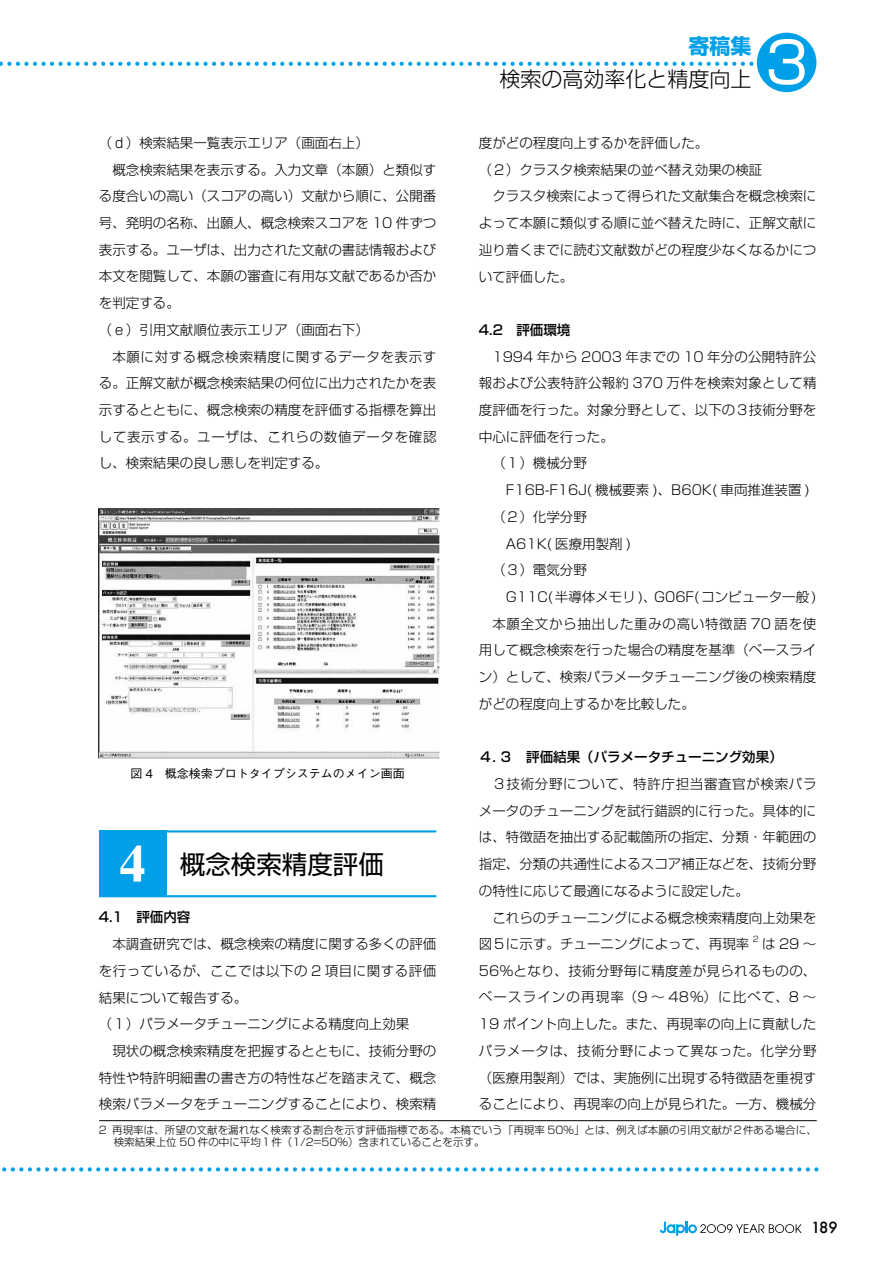
<style>
.page{position:relative;width:893px;height:1263px;background:#fff}
.page>*{position:absolute;margin:0;border:0;box-sizing:border-box;transform-origin:0 0}
.t1{font:57px "Shin Go Pro";color:#fff}
.t2{font:25.5px "Shin Go Pro";color:#000}
.t3{font:300 21px "Shin Go Pro";color:#000}
.t4{font:700 21px "Shin Go Pro";color:#00a0e9}
.t5{font:500 15px "Futura";color:#000}
.t6{font:300 13.5px/26.7px "Shin Go Pro";color:#000;text-align:justify}
.t7{font:300 13.5px "Shin Go Pro";letter-spacing:.05em;color:#000}
.t8{font:500 13.5px "Shin Go Pro";color:#000}
.t9{font:300 13.5px "Shin Go Pro";letter-spacing:.045em;color:#000}
.t10{font:500 12px "Gothic BBB Pro";color:#000}
.t11{font:300 10.5px/12px "Shin Go Pro";letter-spacing:.005em;color:#000}
.t12{font:300 7.8px "Shin Go Pro";color:#000}
.s1{font-family:"Times";font-weight:700;font-size:52.5px;color:#fff}
</style>
<div class="page">
<svg style="left:660px;top:1222px;width:141px;height:14px"></svg>
<svg style="left:2px;top:1167px;width:815px;height:4px"></svg>
<svg style="left:0;top:62px;width:752px;height:4px"></svg>
<div style="left:757px;top:33px;width:59px;height:59px;background:#00a0e9;border-radius:50%"></div>
<div style="left:99px;top:830px;width:67px;height:67px;background:#00a0e9"></div>
<hr style="left:99px;top:830px;width:337px;height:2px;background:#00a0e9">
<hr style="left:99px;top:895px;width:337px;height:2px;background:#00a0e9">
<hr style="left:99px;top:1120px;width:718px;height:1px;background:#000">
<img style="left:98px;top:509px;width:341px;height:249px">
<p class="t6" style="left:99px;top:128px;width:271px">（ｄ）検索結果一覧表示エリア（画面右上）</p>
<p class="t6" style="left:112px;top:155px;width:325px">概念検索結果を表示する。入力文章（本願）と類似す</p>
<p class="t6" style="left:99px;top:181px;width:339px">る度合いの高い（スコアの高い）文献から順に、公開番</p>
<p class="t6" style="left:99px;top:208px;width:339px">号、発明の名称、出願人、概念検索スコアを 10 件ずつ</p>
<p class="t6" style="left:99px;top:235px;width:339px">表示する。ユーザは、出力された文献の書誌情報および</p>
<p class="t6" style="left:99px;top:261px;width:339px">本文を閲覧して、本願の審査に有用な文献であるか否か</p>
<p class="t6" style="left:99px;top:288px;width:82px">を判定する。</p>
<p class="t6" style="left:99px;top:315px;width:271px">（ｅ）引用文献順位表示エリア（画面右下）</p>
<p class="t9" style="left:112px;top:345px;width:325px">本願に対する概念検索精度に関するデータを表示す</p>
<p class="t6" style="left:99px;top:368px;width:339px">る。正解文献が概念検索結果の何位に出力されたかを表</p>
<p class="t6" style="left:99px;top:395px;width:339px">示するとともに、概念検索の精度を評価する指標を算出</p>
<p class="t7" style="left:99px;top:425px;width:339px">して表示する。ユーザは、これらの数値データを確認</p>
<p class="t6" style="left:99px;top:448px;width:231px">し、検索結果の良し悪しを判定する。</p>
<p class="t10" style="left:130px;top:763px;width:276px">図 4　概念検索プロトタイプシステムのメイン画面</p>
<h2 class="t2" style="left:119px;top:843px;width:266px"><span class="s1">4</span> 概念検索精度評価</h2>
<p class="t8" style="left:99px;top:906px;width:93px">4.1　評価内容</p>
<p class="t6" style="left:99px;top:929px;width:339px;text-align:left;text-indent:14px">本調査研究では、概念検索の精度に関する多くの評価を行っているが、ここでは以下の 2 項目に関する評価結果について報告する。<br>（１）パラメータチューニングによる精度向上効果</p>
<p class="t6" style="left:99px;top:1036px;width:339px;text-indent:14px">現状の概念検索精度を把握するとともに、技術分野の特性や特許明細書の書き方の特性などを踏まえて、概念検索パラメータをチューニングすることにより、検索精</p>
<h3 class="t4" style="left:688px;top:30px;width:64px">寄稿集</h3>
<h3 class="t3" style="left:499px;top:61px;width:253px">検索の高効率化と精度向上</h3>
<h1 class="t1" style="left:765px;top:16px;width:45px">3</h1>
<p class="t6" style="left:479px;top:128px;width:231px">度がどの程度向上するかを評価した。</p>
<p class="t6" style="left:479px;top:155px;width:285px">（２）クラスタ検索結果の並べ替え効果の検証</p>
<p class="t6" style="left:492px;top:181px;width:325px">クラスタ検索によって得られた文献集合を概念検索に</p>
<p class="t6" style="left:479px;top:208px;width:339px">よって本願に類似する順に並べ替えた時に、正解文献に</p>
<p class="t6" style="left:479px;top:235px;width:339px">辿り着くまでに読む文献数がどの程度少なくなるかにつ</p>
<p class="t6" style="left:479px;top:261px;width:96px">いて評価した。</p>
<p class="t8" style="left:479px;top:319px;width:93px">4.2　評価環境</p>
<p class="t6" style="left:492px;top:342px;width:325px">1994 年から 2003 年までの 10 年分の公開特許公</p>
<p class="t6" style="left:479px;top:368px;width:339px">報および公表特許公報約 370 万件を検索対象として精</p>
<p class="t6" style="left:479px;top:395px;width:339px">度評価を行った。対象分野として、以下の３技術分野を</p>
<p class="t6" style="left:479px;top:422px;width:136px">中心に評価を行った。</p>
<p class="t6" style="left:492px;top:448px;width:96px">（１）機械分野</p>
<p class="t6" style="left:492px;top:475px;width:319px">　F16B-F16J( 機械要素 )、B60K( 車両推進装置 )</p>
<p class="t6" style="left:492px;top:502px;width:96px">（２）化学分野</p>
<p class="t6" style="left:492px;top:528px;width:140px">　A61K( 医療用製剤 )</p>
<p class="t6" style="left:492px;top:555px;width:96px">（３）電気分野</p>
<p class="t6" style="left:492px;top:582px;width:325px">　G11C( 半導体メモリ )、G06F( コンピュータ一般 )</p>
<p class="t7" style="left:492px;top:612px;width:325px">本願全文から抽出した重みの高い特徴語 70 語を使</p>
<p class="t6" style="left:479px;top:635px;width:339px">用して概念検索を行った場合の精度を基準（ベースライ</p>
<p class="t6" style="left:479px;top:662px;width:339px">ン）として、検索パラメータチューニング後の検索精度</p>
<p class="t6" style="left:479px;top:689px;width:217px">がどの程度向上するかを比較した。</p>
<p class="t8" style="left:479px;top:746px;width:305px">４. ３　評価結果（パラメータチューニング効果）</p>
<p class="t6" style="left:479px;top:769px;width:339px;text-indent:14px">３技術分野について、特許庁担当審査官が検索パラメータのチューニングを試行錯誤的に行った。具体的には、特徴語を抽出する記載箇所の指定、分類・年範囲の指定、分類の共通性によるスコア補正などを、技術分野の特性に応じて最適になるように設定した。</p>
<p class="t6" style="left:479px;top:902px;width:339px;text-indent:14px">これらのチューニングによる概念検索精度向上効果を図５に示す。チューニングによって、再現率</p>
<p class="t12" style="left:753px;top:933px;width:7px">2</p>
<p class="t6" style="left:479px;top:929px;width:339px;text-indent:283px">は29〜56％となり、技術分野毎に精度差が見られるものの、ベースラインの再現率（9 〜 48％）に比べて、8 〜19 ポイント向上した。また、再現率の向上に貢献したパラメータは、技術分野によって異なった。化学分野（医療用製剤）では、実施例に出現する特徴語を重視することにより、再現率の向上が見られた。一方、機械分</p>
<p class="t11" style="left:114px;top:1123px;width:705px;text-indent:-15px">2 再現率は、所望の文献を漏れなく検索する割合を示す評価指標である。本稿でいう「再現率 50%」とは、例えば本願の引用文献が２件ある場合に、検索結果上位 50 件の中に平均１件（1/2=50%）含まれていることを示す。</p>
<p class="t5" style="left:811px;top:1217px;width:28px">189</p>
</div>
